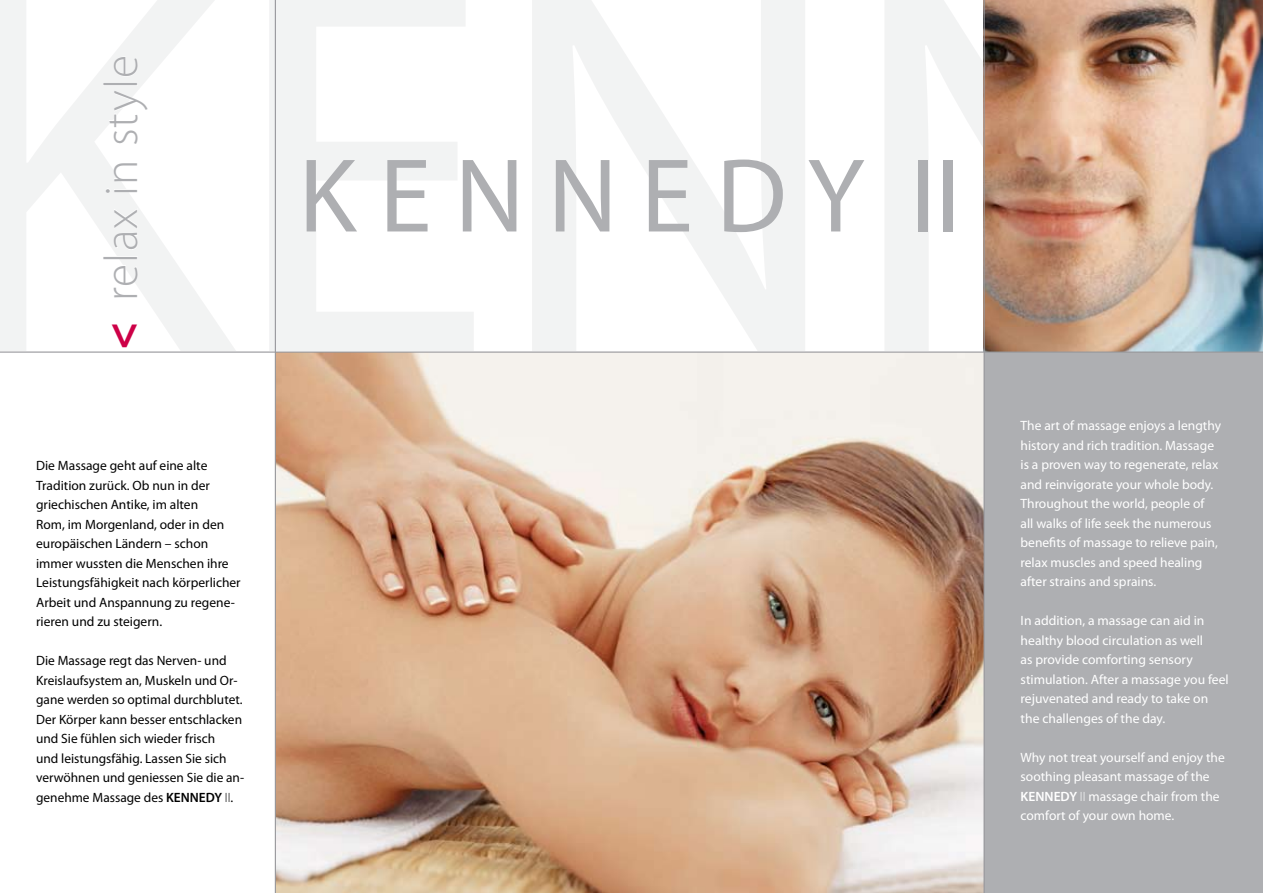
<style>
.page{position:relative;width:1263px;height:893px;background:#fff}
.page>*{position:absolute;margin:0;border:0;box-sizing:border-box;transform-origin:0 0}
.t1{font:539.7px "Myriad Pro";color:#aeafb2}
.t2{font:105.9px "Myriad Pro";letter-spacing:.22em;color:#aeafb2}
.t3{font:300 47.4px "Myriad Pro";letter-spacing:.025em;color:#aeafb2}
.t4{font:13.5px/19.5px "Myriad Pro";color:#fff}
.t5{font:13.5px/19.5px "Myriad Pro";color:#000}
.s1{font-weight:700;color:#cd0047}
.s2{font-weight:600}
.s3{font-weight:300}
</style>
<div class="page">
<img style="left:985px;top:0;width:278px;height:351px">
<div style="left:984px;top:352px;width:279px;height:541px;background:#aeafb2"></div>
<img style="left:276px;top:353px;width:707px;height:540px">
<hr style="left:275px;top:0;width:1px;height:893px;background:#97979b">
<hr style="left:983px;top:0;width:2px;height:893px;background:#97979b">
<hr style="left:0;top:351px;width:1263px;height:2px;background:#97979b">
<h1 class="t1" style="left:-62px;top:-163px;width:1262px">KENN</h1>
<h3 class="t3" style="left:93px;top:350px;width:296px;rotate:-90deg"><span class="s1">&lt;</span> relax in style</h3>
<h2 class="t2" style="left:299px;top:131px;width:664px">KENNEDY II</h2>
<p class="t5" style="left:36px;top:456px;width:206px">Die Massage geht auf eine alte<br>Tradition zurück. Ob nun in der griechischen Antike, im alten<br>Rom, im Morgenland, oder in den europäischen Ländern – schon immer wussten die Menschen ihre<br>Leistungsfähigkeit nach körperlicher<br>Arbeit und Anspannung zu regene&shy;rieren und zu steigern.</p>
<p class="t5" style="left:36px;top:651px;width:210px">Die Massage regt das Nerven- und Kreislaufsystem an, Muskeln und Or&shy;gane werden so optimal durchblutet.<br>Der Körper kann besser entschlacken und Sie fühlen sich wieder frisch<br>und leistungsfähig. Lassen Sie sich verwöhnen und geniessen Sie die an&shy;genehme Massage des <span class="s2">KENNEDY</span> <span class="s3">II</span>.</p>
<p class="t4" style="left:1020px;top:416px;width:202px">The art of massage enjoys a lengthy history and rich tradition. Massage is a proven way to regenerate, relax and reinvigorate your whole body.<br>Throughout the world, people of<br>all walks of life seek the numerous benefits of massage to relieve pain, relax muscles and speed healing after strains and sprains.</p>
<p class="t4" style="left:1020px;top:611px;width:210px">In addition, a massage can aid in healthy blood circulation as well<br>as provide comforting sensory stimulation. After a massage you feel rejuvenated and ready to take on the challenges of the day.</p>
<p class="t4" style="left:1020px;top:747px;width:206px">Why not treat yourself and enjoy the soothing pleasant massage of the<br><span class="s2">KENNEDY</span> <span class="s3">II</span> massage chair from the comfort of your own home.</p>
</div>
